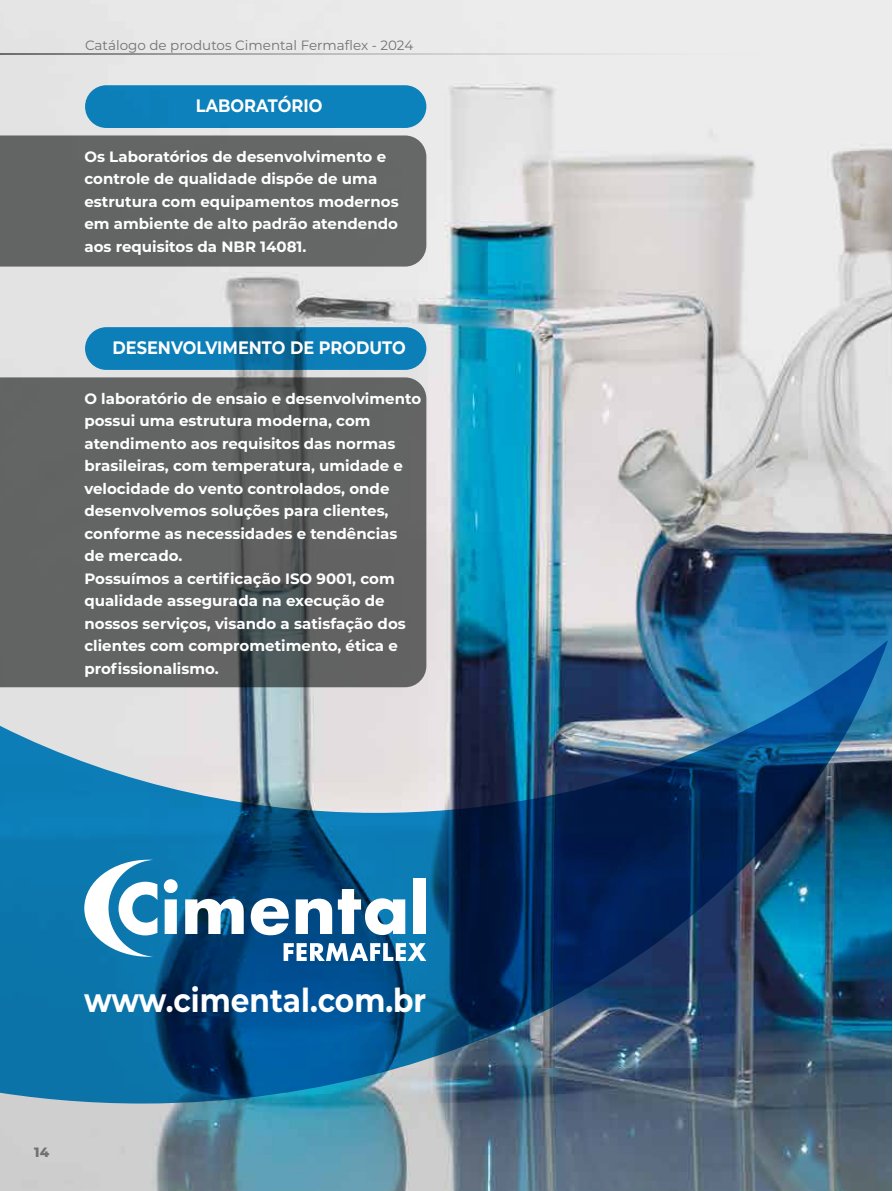
<style>
.page{position:relative;width:893px;height:1191px;background:#fff}
.page>*{position:absolute;margin:0;border:0;box-sizing:border-box;transform-origin:0 0}
.t1{font:700 32.85px "Montserrat";color:#fff;scale:.9 1}
.t2{font:700 18px "Montserrat";color:#fff;scale:.9 1}
.t3{font:700 15px/22.5px "Montserrat";color:#fff}
.t4{font:13.5px "Montserrat";color:#707271}
.t5{font:800 13.5px "Montserrat";color:#707271}
</style>
<div class="page">
<img style="left:0;top:0;width:891px;height:1191px">
<div style="left:85px;top:85px;width:341px;height:43px;background:#0c81bc;border-radius:21px"></div>
<div style="left:0;top:135px;width:426px;height:131px;background:#646665"></div>
<svg style="left:85px;top:327px;width:341px;height:43px;background:#0c79b0"></svg>
<svg style="left:0;top:377px;width:426px;height:263px;background:#606261"></svg>
<img style="left:0;top:640px;width:888px;height:463px">
<svg style="left:0;top:54px;width:808px;height:1px"></svg>
<svg style="left:84px;top:859px;width:73px;height:97px"></svg>
<svg style="left:164px;top:879px;width:14px;height:55px"></svg>
<svg style="left:185px;top:898px;width:59px;height:36px"></svg>
<svg style="left:251px;top:898px;width:38px;height:37px"></svg>
<svg style="left:296px;top:898px;width:36px;height:36px"></svg>
<svg style="left:338px;top:889px;width:67px;height:46px"></svg>
<div style="left:414px;top:878px;width:12px;height:56px;background:#fff"></div>
<svg style="left:284px;top:943px;width:142px;height:18px"></svg>
<p class="t4" style="left:85px;top:36px;width:330px">Catálogo de produtos Cimental Fermaflex - 2024</p>
<p class="t2" style="left:196px;top:92px;width:142px">LABORATÓRIO</p>
<p class="t3" style="left:84px;top:145px;width:316px">Os Laboratórios de desenvolvimento e controle de qualidade dispõe de uma estrutura com equipamentos modernos em ambiente de alto padrão atendendo aos requisitos da NBR 14081.</p>
<p class="t2" style="left:113px;top:334px;width:327px">DESENVOLVIMENTO DE PRODUTO</p>
<p class="t3" style="left:84px;top:386px;width:338px">O laboratório de ensaio e desenvolvimento possui uma estrutura moderna, com atendimento aos requisitos das normas brasileiras, com temperatura, umidade e velocidade do vento controlados, onde desenvolvemos soluções para clientes, conforme as necessidades e tendências<br>de mercado.<br>Possuímos a certificação ISO 9001, com qualidade assegurada na execução de nossos serviços, visando a satisfação dos clientes com comprometimento, ética e profissionalismo.</p>
<h1 class="t1" style="left:84px;top:976px;width:382px">www.cimental.com.br</h1>
<p class="t5" style="left:34px;top:1142px;width:16px">14</p>
</div>
